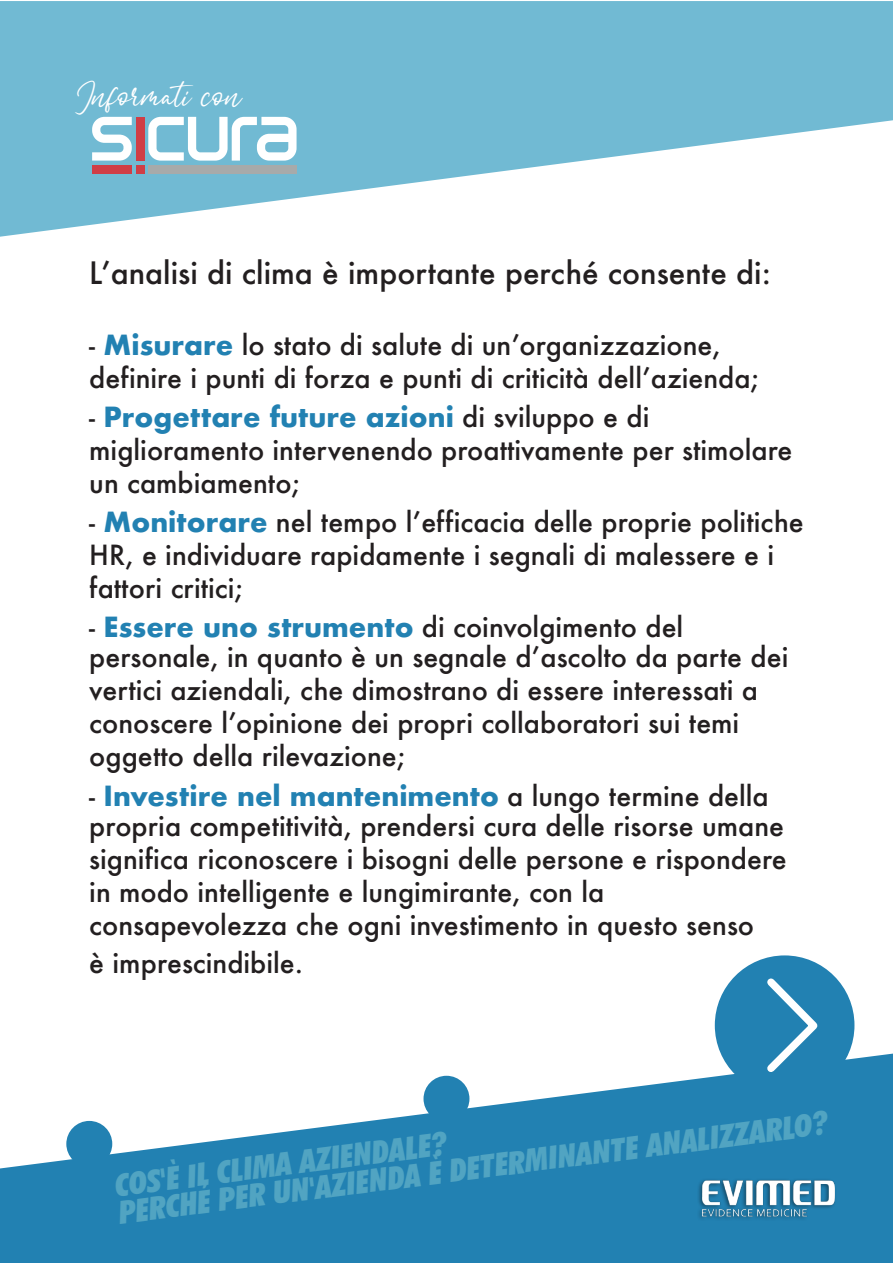
<style>
.page{position:relative;width:893px;height:1263px;background:#fff}
.page>*{position:absolute;margin:0;border:0;box-sizing:border-box;transform-origin:0 0}
.t1{font:42.3px "Signatria";color:#fff}
.t2{font:italic 900 condensed 31.8px/26.7px "Futura BT";color:#51a4c2}
.t3{font:500 30px "Futura";color:#231f20}
.t4{font:500 27px/33px "Futura";color:#231f20}
.s1{font-weight:700;color:#2281b2}
</style>
<div class="page">
<svg style="left:0;top:1053px;width:893px;height:210px;fill:#2281b2"></svg>
<div style="left:66px;top:1121px;width:46px;height:46px;background:#2281b2;border-radius:50%"></div>
<div style="left:423px;top:1076px;width:46px;height:46px;background:#2281b2;border-radius:50%"></div>
<div style="left:715px;top:955px;width:139px;height:140px;background:#2281b2;border-radius:50%"></div>
<svg style="left:767px;top:978px;width:51px;height:94px"></svg>
<svg style="left:0;top:1px;width:893px;height:236px;fill:#71bad3"></svg>
<img style="left:696px;top:1176px;width:144px;height:44px">
<div style="left:136px;top:117px;width:8px;height:44px;background:#d03e46"></div>
<div style="left:136px;top:165px;width:8px;height:8px;background:#d03e46"></div>
<div style="left:92px;top:165px;width:40px;height:8px;background:#d03e46"></div>
<div style="left:148px;top:165px;width:149px;height:8px;background:#a7aaaa"></div>
<svg style="left:148px;top:117px;width:149px;height:44px"></svg>
<svg style="left:92px;top:117px;width:40px;height:44px"></svg>
<h1 class="t1" style="left:74px;top:78px;width:168px">Informati con</h1>
<p class="t3" style="left:89px;top:253px;width:683px">Lʼanalisi di clima è importante perché consente di:</p>
<p class="t4" style="left:89px;top:328px;width:671px">- <span class="s1">Misurare</span> lo stato di salute di unʼorganizzazione, definire i punti di forza e punti di criticità dellʼazienda;</p>
<p class="t4" style="left:89px;top:400px;width:705px">- <span class="s1">Progettare future azioni</span> di sviluppo e di miglioramento intervenendo proattivamente per stimolare un cambiamento;</p>
<p class="t4" style="left:89px;top:505px;width:716px">- <span class="s1">Monitorare</span> nel tempo lʼefficacia delle proprie politiche<br>HR, e individuare rapidamente i segnali di malessere e i fattori critici;</p>
<p class="t4" style="left:89px;top:611px;width:701px;line-height:30px">- <span class="s1">Essere uno strumento</span> di coinvolgimento del personale, in quanto è un segnale dʼascolto da parte dei</p>
<p class="t4" style="left:89px;top:673px;width:670px">vertici aziendali, che dimostrano di essere interessati a conoscere lʼopinione dei propri collaboratori sui temi oggetto della rilevazione;</p>
<p class="t4" style="left:89px;top:781px;width:696px;line-height:30px">- <span class="s1">Investire nel mantenimento</span> a lungo termine della propria competitività, prendersi cura delle risorse umane</p>
<p class="t4" style="left:89px;top:842px;width:699px">significa riconoscere i bisogni delle persone e rispondere in modo intelligente e lungimirante, con la consapevolezza che ogni investimento in questo senso</p>
<p class="t4" style="left:89px;top:946px;width:215px">è imprescindibile.</p>
<p class="t2" style="left:114px;top:1171px;width:716px;rotate:-7deg">COS'È IL CLIMA AZIENDALE?<br>PERCHÉ PER UN'AZIENDA È DETERMINANTE ANALIZZARLO?</p>
</div>
